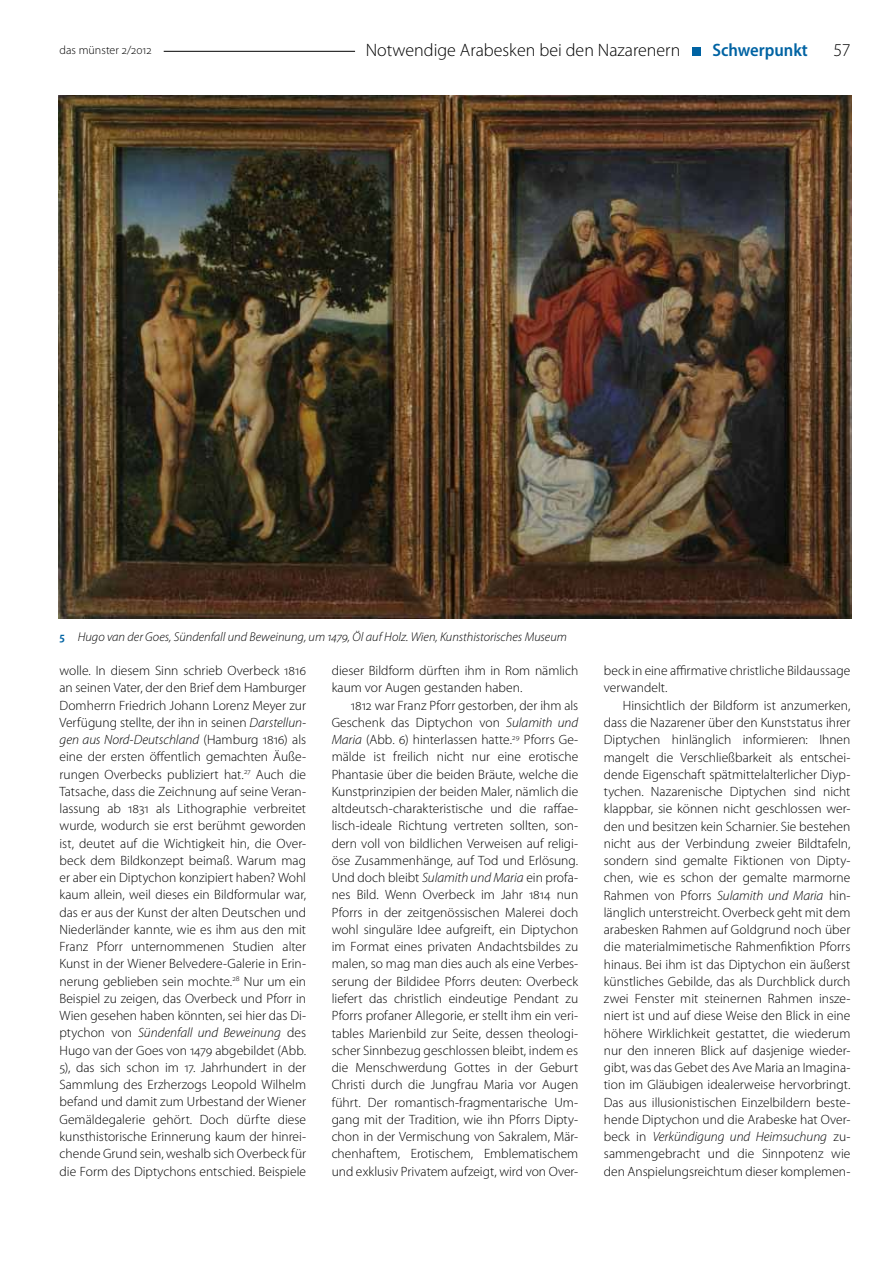
<style>
.page{position:relative;width:893px;height:1263px;background:#fff}
.page>*{position:absolute;margin:0;border:0;box-sizing:border-box;transform-origin:0 0}
.t1{font:300 18px "Myriad Pro";color:#000}
.t2{font:600 semi-condensed 18px "Myriad Pro";color:#0063a3}
.t3{font:300 13.5px/17.2px "Myriad Pro";color:#000;text-align:justify}
.t4{font:italic 300 12.75px "Myriad Pro";color:#000}
.t5{font:300 12px "Myriad Pro";color:#000}
.s1{font-family:"Myriad Pro Light 2";font-weight:400}
.s2{font-family:"Myriad Pro Semibold Semi Cn 2";font-weight:400;font-style:normal;color:#0063a3}
.s3{font-family:"Myriad Pro Light It 2";font-weight:400;font-style:normal}
.s4{font-style:italic}
</style>
<div class="page">
<img style="left:58px;top:96px;width:794px;height:523px">
<hr style="left:164px;top:51px;width:191px;height:1px;background:#000">
<div style="left:692px;top:47px;width:8px;height:8px;background:#0063a3"></div>
<p class="t5" style="left:60px;top:43px;width:94px">das münster <span class="s1">2</span>/<span class="s1">2012</span></p>
<h1 class="t1" style="left:366px;top:39px;width:316px">Notwendige Arabesken bei den Nazarenern</h1>
<h1 class="t2" style="left:712px;top:39px;width:97px">Schwerpunkt</h1>
<h1 class="t1" style="left:833px;top:39px;width:18px">57</h1>
<p class="t4" style="left:60px;top:629px;width:509px"><span class="s2">5</span> Hugo van der Goes, Sündenfall und Beweinung, um <span class="s3">1479</span>, Öl auf Holz. Wien, Kunsthistorisches Museum</p>
<p class="t3" style="left:60px;top:662px;width:248px">wolle. In diesem Sinn schrieb Overbeck <span class="s1">1816 </span>an seinen Vater, der den Brief dem Hamburger Domherrn Friedrich Johann Lorenz Meyer zur Verfügung stellte, der ihn in seinen <span class="s4">Darstellun&shy;gen aus Nord-Deutschland</span> (Hamburg <span class="s1">1816</span>) als eine der ersten ö<span class="s1">ff</span>entlich gemachten Äuße&shy;rungen Overbecks publiziert hat.<sup>27</sup> Auch die Tatsache, dass die Zeichnung auf seine Veran&shy;lassung ab <span class="s1">1831</span> als Lithographie verbreitet wurde, wodurch sie erst berühmt geworden ist, deutet auf die Wichtigkeit hin, die Over&shy;beck dem Bildkonzept beimaß. Warum mag er aber ein Diptychon konzipiert haben? Wohl kaum allein, weil dieses ein Bildformular war, das er aus der Kunst der alten Deutschen und Niederländer kannte, wie es ihm aus den mit Franz Pforr unternommenen Studien alter Kunst in der Wiener Belvedere-Galerie in Erin&shy;nerung geblieben sein mochte.<sup>28</sup> Nur um ein Beispiel zu zeigen, das Overbeck und Pforr in Wien gesehen haben könnten, sei hier das Di&shy;ptychon von <span class="s4">Sündenfall und Beweinung</span> des Hugo van der Goes von <span class="s1">1479</span> abgebildet (Abb.<br><span class="s1">5</span>), das sich schon im <span class="s1">17</span>. Jahrhundert in der Sammlung des Erzherzogs Leopold Wilhelm befand und damit zum Urbestand der Wiener Gemäldegalerie gehört. Doch dürfte diese kunsthistorische Erinnerung kaum der hinrei&shy;chende Grund sein, weshalb sich Overbeck für die Form des Diptychons entschied. Beispiele</p>
<p class="t3" style="left:332px;top:662px;width:248px">dieser Bildform dürften ihm in Rom nämlich kaum vor Augen gestanden haben.</p>
<p class="t3" style="left:332px;top:696px;width:248px;text-indent:19px"><span class="s1">1812</span> war Franz Pforr gestorben, der ihm als Geschenk das Diptychon von <span class="s4">Sulamith und Maria</span> (Abb. <span class="s1">6</span>) hinterlassen hatte.<sup>29</sup> Pforrs Ge&shy;mälde ist freilich nicht nur eine erotische Phantasie über die beiden Bräute, welche die Kunstprinzipien der beiden Maler, nämlich die altdeutsch-charakteristische und die ra<span class="s1">ff</span>ae&shy;lisch-ideale Richtung vertreten sollten, son&shy;dern voll von bildlichen Verweisen auf religi&shy;öse Zusammenhänge, auf Tod und Erlösung.<br>Und doch bleibt <span class="s4">Sulamith und Maria</span> ein profa&shy;nes Bild. Wenn Overbeck im Jahr <span class="s1">1814</span> nun Pforrs in der zeitgenössischen Malerei doch wohl singuläre Idee aufgreift, ein Diptychon im Format eines privaten Andachtsbildes zu malen, so mag man dies auch als eine Verbes&shy;serung der Bildidee Pforrs deuten: Overbeck liefert das christlich eindeutige Pendant zu Pforrs profaner Allegorie, er stellt ihm ein veri&shy;tables Marienbild zur Seite, dessen theologi&shy;scher Sinnbezug geschlossen bleibt, indem es die Menschwerdung Gottes in der Geburt Christi durch die Jungfrau Maria vor Augen führt. Der romantisch-fragmentarische Um&shy;gang mit der Tradition, wie ihn Pforrs Dipty&shy;chon in der Vermischung von Sakralem, Mär&shy;chenhaftem, Erotischem, Emblematischem und exklusiv Privatem aufzeigt, wird von Over-</p>
<p class="t3" style="left:604px;top:662px;width:248px">beck in eine a<span class="s1">ffi</span>rmative christliche Bildaussage verwandelt.</p>
<p class="t3" style="left:604px;top:696px;width:248px;text-indent:19px">Hinsichtlich der Bildform ist anzumerken, dass die Nazarener über den Kunststatus ihrer Diptychen hinlänglich informieren: Ihnen mangelt die Verschließbarkeit als entschei&shy;dende Eigenschaft spätmittelalterlicher Diyp&shy;tychen. Nazarenische Diptychen sind nicht klappbar, sie können nicht geschlossen wer&shy;den und besitzen kein Scharnier. Sie bestehen nicht aus der Verbindung zweier Bildtafeln, sondern sind gemalte Fiktionen von Dipty&shy;chen, wie es schon der gemalte marmorne Rahmen von Pforrs <span class="s4">Sulamith und Maria</span> hin&shy;länglich unterstreicht. Overbeck geht mit dem arabesken Rahmen auf Goldgrund noch über die materialmimetische Rahmen<span class="s1">fi</span>ktion Pforrs hinaus. Bei ihm ist das Diptychon ein äußerst künstliches Gebilde, das als Durchblick durch zwei Fenster mit steinernen Rahmen insze&shy;niert ist und auf diese Weise den Blick in eine höhere Wirklichkeit gestattet, die wiederum nur den inneren Blick auf dasjenige wieder&shy;gibt, was das Gebet des Ave Maria an Imagina&shy;tion im Gläubigen idealerweise hervorbringt.<br>Das aus illusionistischen Einzelbildern beste&shy;hende Diptychon und die Arabeske hat Over&shy;beck in <span class="s4">Verkündigung und Heimsuchung</span> zu&shy;sammengebracht und die Sinnpotenz wie den Anspielungsreichtum dieser komplemen-</p>
</div>
